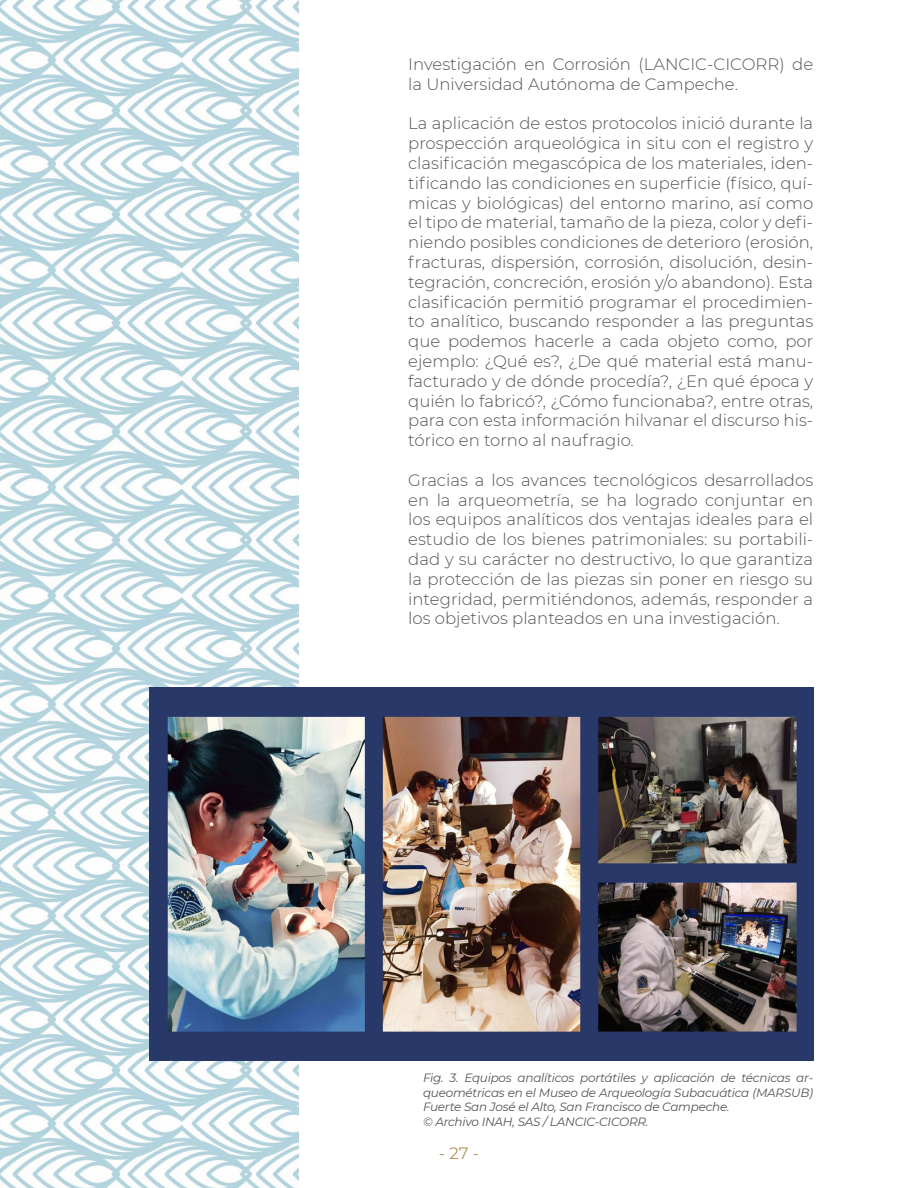
<style>
.page{position:relative;width:918px;height:1188px;background:#fff}
.page>*{position:absolute;margin:0;border:0;box-sizing:border-box;transform-origin:0 0}
.t1{font:16.5px/19.8px "Montserrat Light 2";color:#555454}
.t2{font:300 16.5px/19.8px "Montserrat";color:#555454}
.t3{font:16.5px "Montserrat";color:#b0935e}
.t4{font:italic 12px/14.4px "Montserrat";letter-spacing:-.02em;color:#555454}
.s1{font-family:"Montserrat Light 2";font-weight:400}
</style>
<div class="page">
<img style="left:0;top:0;width:299px;height:1188px">
<img style="left:150px;top:687px;width:663px;height:374px">
<p class="t1" style="left:408px;top:54px;width:406px">Investigación en Corrosión (LANCIC-CICORR) de la Universidad Autónoma de Campeche.</p>
<p class="t1" style="left:408px;top:113px;width:407px">La aplicación de estos protocolos inició durante la prospección arqueológica in situ con el registro y</p>
<p class="t2" style="left:408px;top:153px;width:407px">clasificación megascópica de los materiales, iden&shy;tificando las condiciones en superficie (físico, quí<span class="s1">-</span></p>
<p class="t1" style="left:408px;top:192px;width:407px">micas y biológicas) del entorno marino, así como</p>
<p class="t2" style="left:408px;top:212px;width:407px">el tipo de material, tamaño de la pieza, color y defi<span class="s1">-</span></p>
<p class="t1" style="left:408px;top:232px;width:407px;text-align:justify">niendo posibles condiciones de deterioro (erosión, fracturas, dispersión, corrosión, disolución, desin&shy;tegración, concreción, erosión y/o abandono). Esta</p>
<p class="t2" style="left:408px;top:291px;width:407px">clasificación permitió programar el procedimien<span class="s1">-</span></p>
<p class="t1" style="left:408px;top:311px;width:407px">to analítico, buscando responder a las preguntas que podemos hacerle a cada objeto como, por</p>
<p class="t2" style="left:408px;top:351px;width:407px;text-align:justify">ejemplo: ¿Qué es?, ¿De qué material está manu&shy;facturado y de dónde procedía?, ¿En qué época y quién lo fabricó?, ¿Cómo funcionaba?, entre otras,</p>
<p class="t1" style="left:408px;top:410px;width:406px">para con esta información hilvanar el discurso his&shy;tórico en torno al naufragio.</p>
<p class="t1" style="left:408px;top:469px;width:407px;text-align:justify">Gracias a los avances tecnológicos desarrollados en la arqueometría, se ha logrado conjuntar en los equipos analíticos dos ventajas ideales para el estudio de los bienes patrimoniales: su portabili&shy;dad y su carácter no destructivo, lo que garantiza la protección de las piezas sin poner en riesgo su integridad, permitiéndonos, además, responder a los objetivos planteados en una investigación.</p>
<p class="t4" style="left:423px;top:1071px;width:392px">Fig. 3. Equipos analíticos portátiles y aplicación de técnicas ar&shy;queométricas en el Museo de Arqueología Subacuática (MARSUB)<br>Fuerte San José el Alto, San Francisco de Campeche.<br>© Archivo INAH, SAS / LANCIC-CICORR.</p>
<p class="t3" style="left:439px;top:1142px;width:42px">- 27 -</p>
</div>
